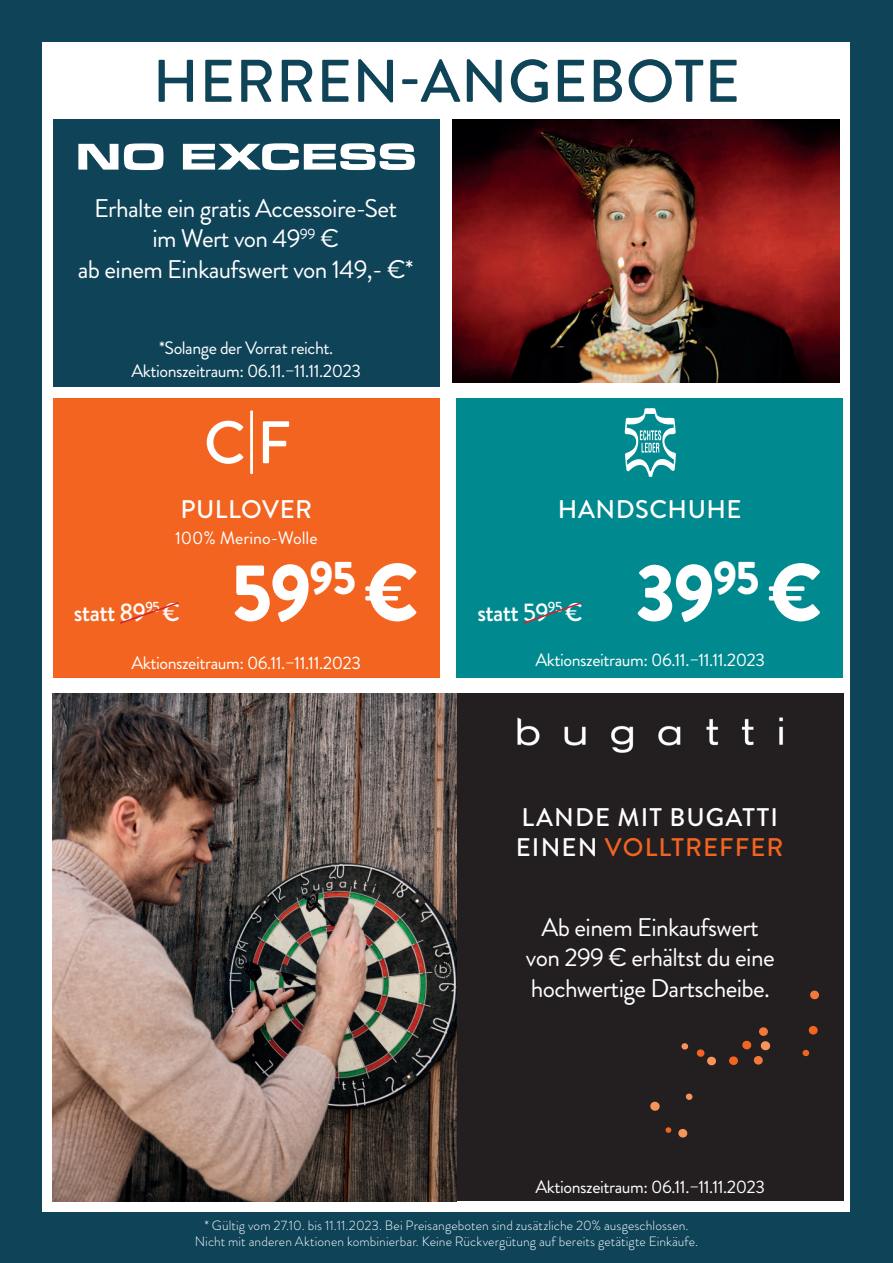
<style>
.page{position:relative;width:893px;height:1263px;background:#0e4358}
.page>*{position:absolute;margin:0;border:0;box-sizing:border-box;transform-origin:0 0}
.t1{font:900 81px "Brandon Grotesque";color:#fff;scale:.95 1}
.t2{font:500 60px "Brandon Grotesque";letter-spacing:.01em;color:#0e4358}
.t3{font:500 60px "Brandon Grotesque";color:#fff}
.t4{font:25.5px/30.6px "Brandon Grotesque";letter-spacing:-.025em;color:#fff;text-align:center}
.t5{font:500 25.5px/30.6px "Brandon Grotesque";letter-spacing:.045em;color:#fff}
.t6{font:500 25.5px "Brandon Grotesque";letter-spacing:.02em;color:#fff;scale:.95 1}
.t7{font:500 25.5px "Brandon Grotesque";letter-spacing:.02em;color:#fff}
.t8{font:18px/22.5px "Brandon Grotesque";letter-spacing:-.025em;color:#fff;text-align:center}
.t9{font:18px "Brandon Grotesque";color:#fff}
.t10{font:300 13.5px/16.2px "Brandon Grotesque";letter-spacing:.005em;color:#fff;text-align:center}
.s1{color:#f36421}
</style>
<div class="page">
<div style="left:43px;top:43px;width:807px;height:1169px;background:#fff"></div>
<img style="left:453px;top:119px;width:387px;height:264px">
<div style="left:53px;top:119px;width:387px;height:268px;background:#0e4358"></div>
<div style="left:53px;top:399px;width:387px;height:279px;background:#f36421"></div>
<div style="left:456px;top:399px;width:387px;height:279px;background:#008a90"></div>
<div style="left:456px;top:693px;width:387px;height:508px;background:#231f20"></div>
<svg style="left:120px;top:602px;width:59px;height:22px"></svg>
<svg style="left:523px;top:602px;width:59px;height:22px"></svg>
<svg style="left:78px;top:144px;width:40px;height:26px"></svg>
<svg style="left:124px;top:143px;width:39px;height:27px"></svg>
<svg style="left:183px;top:143px;width:232px;height:27px"></svg>
<img style="left:52px;top:693px;width:404px;height:508px">
<img style="left:517px;top:717px;width:266px;height:36px">
<svg style="left:624px;top:408px;width:52px;height:69px"></svg>
<svg style="left:681px;top:1043px;width:8px;height:7px"></svg>
<svg style="left:650px;top:1101px;width:10px;height:10px"></svg>
<svg style="left:665px;top:1127px;width:7px;height:6px"></svg>
<svg style="left:802px;top:1049px;width:7px;height:7px"></svg>
<div style="left:686px;top:1093px;width:7px;height:7px;background:#f79559;border-radius:3px"></div>
<svg style="left:810px;top:990px;width:9px;height:9px"></svg>
<div style="left:759px;top:1027px;width:9px;height:9px;background:#f3793b;border-radius:4px"></div>
<svg style="left:678px;top:1128px;width:10px;height:10px"></svg>
<svg style="left:729px;top:1040px;width:42px;height:25px"></svg>
<svg style="left:808px;top:1026px;width:10px;height:9px"></svg>
<svg style="left:696px;top:1049px;width:20px;height:17px"></svg>
<h2 class="t2" style="left:153px;top:40px;width:589px">HERREN-ANGEBOTE</h2>
<h3 class="t4" style="left:78px;top:193px;width:337px">Erhalte ein gratis Accessoire-Set<br>im Wert von 49<sup>99</sup> €<br>ab einem Einkaufswert von 149,- €*</h3>
<h3 class="t8" style="left:131px;top:337px;width:231px">*Solange der Vorrat reicht.<br>Aktionszeitraum: 06.11.–11.11.2023</h3>
<h2 class="t3" style="left:204px;top:401px;width:89px">C|F</h2>
<h3 class="t7" style="left:180px;top:492px;width:133px">PULLOVER</h3>
<h3 class="t9" style="left:175px;top:525px;width:144px">100% Merino-Wolle</h3>
<h3 class="t6" style="left:74px;top:594px;width:113px">statt 89<sup>95</sup> €</h3>
<h1 class="t1" style="left:231px;top:535px;width:198px">59<sup>95</sup> €</h1>
<h3 class="t8" style="left:131px;top:652px;width:231px">Aktionszeitraum: 06.11.–11.11.2023</h3>
<h3 class="t7" style="left:558px;top:492px;width:185px">HANDSCHUHE</h3>
<h3 class="t6" style="left:477px;top:594px;width:112px">statt 59<sup>95</sup> €</h3>
<h1 class="t1" style="left:636px;top:535px;width:198px">39<sup>95</sup> €</h1>
<h3 class="t8" style="left:535px;top:649px;width:231px">Aktionszeitraum: 06.11.–11.11.2023</h3>
<h3 class="t5" style="left:516px;top:802px;width:269px">LANDE MIT BUGATTI<br>EINEN <span class="s1">VOLLTREFFER</span></h3>
<h3 class="t4" style="left:526px;top:912px;width:250px">Ab einem Einkaufswert von 299 € erhältst du eine hochwertige Dartscheibe.</h3>
<h3 class="t8" style="left:535px;top:1175px;width:231px">Aktionszeitraum: 06.11.–11.11.2023</h3>
<p class="t10" style="left:195px;top:1217px;width:505px">* Gültig vom 27.10. bis 11.11.2023. Bei Preisangeboten sind zusätzliche 20% ausgeschlossen.<br>Nicht mit anderen Aktionen kombinierbar. Keine Rückvergütung auf bereits getätigte Einkäufe.</p>
</div>
